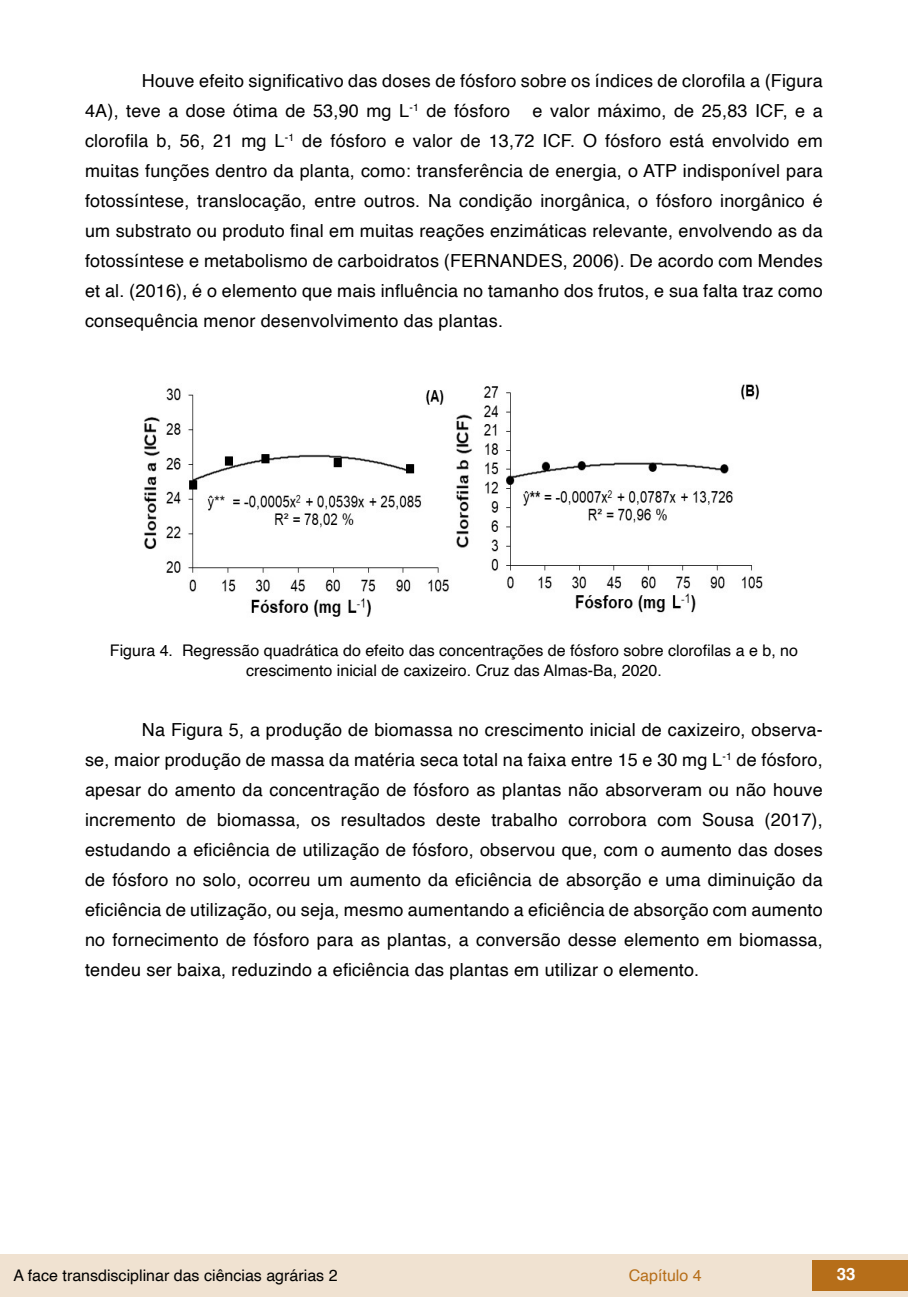
<style>
.page{position:relative;width:908px;height:1304px;background:#fff}
.page>*{position:absolute;margin:0;border:0;box-sizing:border-box;transform-origin:0 0}
.t1{font:18px/30px "Helvetica";letter-spacing:.01em;color:#000;text-align:justify}
.t2{font:700 16.8px "Helvetica";color:#fff}
.t3{font:16px/19.2px "Helvetica";color:#000;text-align:center}
.t4{font:16px "Helvetica";color:#b66e19}
</style>
<div class="page">
<div style="left:0;top:1254px;width:906px;height:43px;background:#f0e2d1"></div>
<div style="left:812px;top:1261px;width:95px;height:30px;background:#b66e19"></div>
<img style="left:144px;top:384px;width:619px;height:233px">
<p class="t1" style="left:85px;top:66px;width:738px;text-indent:57px">Houve efeito significativo das doses de fósforo sobre os índices de clorofila a (Figura 4A), teve a dose ótima de 53,90 mg L<sup>-1</sup> de fósforo e valor máximo, de 25,83 ICF, e a clorofila b, 56, 21 mg L<sup>-1</sup> de fósforo e valor de 13,72 ICF. O fósforo está envolvido em muitas funções dentro da planta, como: transferência de energia, o ATP indisponível para fotossíntese, translocação, entre outros. Na condição inorgânica, o fósforo inorgânico é um substrato ou produto final em muitas reações enzimáticas relevante, envolvendo as da fotossíntese e metabolismo de carboidratos (FERNANDES, 2006). De acordo com Mendes et al. (2016), é o elemento que mais influência no tamanho dos frutos, e sua falta traz como consequência menor desenvolvimento das plantas.</p>
<p class="t3" style="left:110px;top:642px;width:689px">Figura 4. Regressão quadrática do efeito das concentrações de fósforo sobre clorofilas a e b, no crescimento inicial de caxizeiro. Cruz das Almas-Ba, 2020.</p>
<p class="t1" style="left:85px;top:715px;width:739px;text-indent:57px">Na Figura 5, a produção de biomassa no crescimento inicial de caxizeiro, observa&shy;se, maior produção de massa da matéria seca total na faixa entre 15 e 30 mg L<sup>-1</sup> de fósforo, apesar do amento da concentração de fósforo as plantas não absorveram ou não houve incremento de biomassa, os resultados deste trabalho corrobora com Sousa (2017), estudando a eficiência de utilização de fósforo, observou que, com o aumento das doses de fósforo no solo, ocorreu um aumento da eficiência de absorção e uma diminuição da eficiência de utilização, ou seja, mesmo aumentando a eficiência de absorção com aumento no fornecimento de fósforo para as plantas, a conversão desse elemento em biomassa, tendeu ser baixa, reduzindo a eficiência das plantas em utilizar o elemento.</p>
<p class="t3" style="left:14px;top:1266px;width:325px">A face transdisciplinar das ciências agrárias 2</p>
<p class="t4" style="left:628px;top:1263px;width:74px">Capítulo 4</p>
<p class="t2" style="left:836px;top:1261px;width:20px">33</p>
</div>
